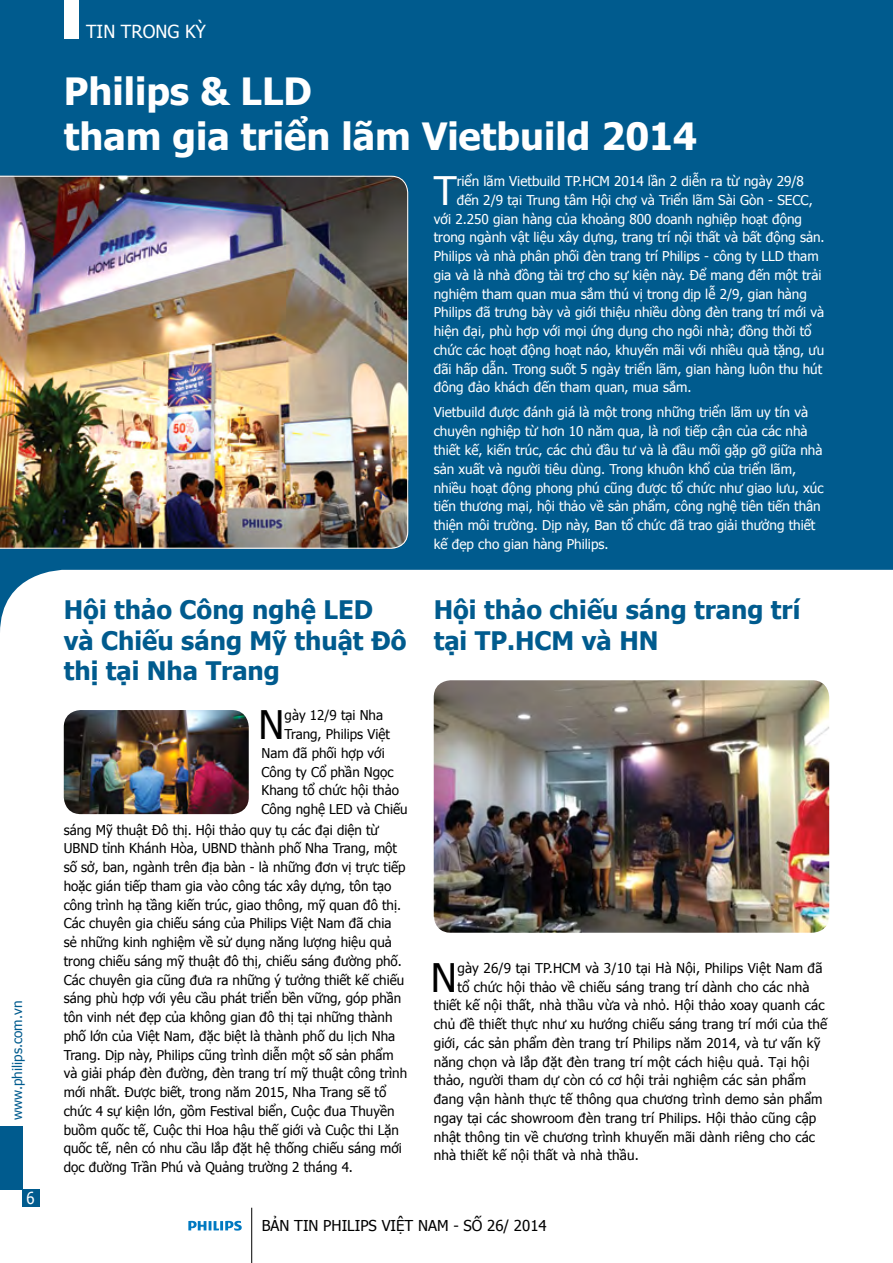
<style>
.page{position:relative;width:893px;height:1263px;background:#fff}
.page>*{position:absolute;margin:0;border:0;box-sizing:border-box;transform-origin:0 0}
.t1{font:39.3px "Tahoma";color:#000}
.t2{font:39.3px "Tahoma";color:#fff}
.t3{font:700 37.5px/45px "Tahoma";color:#fff}
.t4{font:700 25.5px/30.6px "Tahoma";color:#005b8e}
.t5{font:18px "Tahoma";color:#fff}
.t6{font:16.5px "Tahoma";color:#fff;scale:.9 1}
.t7{font:15px "Tahoma";color:#000}
.t8{font:13.5px/18.8px "Tahoma";color:#000}
.t9{font:13.5px/18.8px "Tahoma";color:#fff}
.t10{font:13.5px "Tahoma";color:#005b8e}
</style>
<div class="page">
<div style="left:0;top:0;width:893px;height:657px;background:#005b8e"></div>
<div style="left:0;top:570px;width:893px;height:174px;background:#fff"></div>
<div style="left:64px;top:0;width:15px;height:38px;background:#fff"></div>
<div style="left:0;top:1125px;width:22px;height:64px;background:#005b8e"></div>
<div style="left:22px;top:1189px;width:17px;height:17px;background:#005b8e"></div>
<hr style="left:251px;top:1208px;width:1px;height:55px;background:#000">
<svg style="left:188px;top:1221px;width:54px;height:9px"></svg>
<img style="left:64px;top:710px;width:185px;height:104px">
<img style="left:434px;top:680px;width:395px;height:253px">
<img style="left:0;top:176px;width:408px;height:373px">
<p class="t10" style="left:8px;top:1120px;width:120px;rotate:-90deg">www.philips.com.vn</p>
<p class="t6" style="left:27px;top:1187px;width:11px">6</p>
<h3 class="t5" style="left:86px;top:20px;width:121px">Tin trong kỳ</h3>
<h2 class="t3" style="left:64px;top:67px;width:635px">Philips &amp; LLD<br>tham gia triển lãm Vietbuild 2014</h2>
<h1 class="t2" style="left:434px;top:164px;width:24px">T</h1>
<p class="t9" style="left:457px;top:171px;width:349px">riển lãm Vietbuild TP.HCM 2014 lần 2 diễn ra từ ngày 29/8</p>
<p class="t9" style="left:457px;top:190px;width:358px">đến 2/9 tại Trung tâm Hội chợ và Triển lãm Sài Gòn - SECC,</p>
<p class="t9" style="left:434px;top:209px;width:370px">với 2.250 gian hàng của khoảng 800 doanh nghiệp hoạt động</p>
<p class="t9" style="left:434px;top:227px;width:392px">trong ngành vật liệu xây dựng, trang trí nội thất và bất động sản.</p>
<p class="t9" style="left:434px;top:246px;width:386px">Philips và nhà phân phối đèn trang trí Philips - công ty LLD tham</p>
<p class="t9" style="left:434px;top:265px;width:389px">gia và là nhà đồng tài trợ cho sự kiện này. Để mang đến một trải</p>
<p class="t9" style="left:434px;top:284px;width:375px">nghiệm tham quan mua sắm thú vị trong dịp lễ 2/9, gian hàng</p>
<p class="t9" style="left:434px;top:302px;width:392px">Philips đã trưng bày và giới thiệu nhiều dòng đèn trang trí mới và</p>
<p class="t9" style="left:434px;top:321px;width:379px">hiện đại, phù hợp với mọi ứng dụng cho ngôi nhà; đồng thời tổ</p>
<p class="t9" style="left:434px;top:340px;width:392px">chức các hoạt động hoạt náo, khuyến mãi với nhiều quà tặng, ưu</p>
<p class="t9" style="left:434px;top:359px;width:390px">đãi hấp dẫn. Trong suốt 5 ngày triển lãm, gian hàng luôn thu hút</p>
<p class="t9" style="left:434px;top:377px;width:259px">đông đảo khách đến tham quan, mua sắm.</p>
<p class="t9" style="left:434px;top:403px;width:391px">Vietbuild được đánh giá là một trong những triển lãm uy tín và chuyên nghiệp từ hơn 10 năm qua, là nơi tiếp cận của các nhà thiết kế, kiến trúc, các chủ đầu tư và là đầu mối gặp gỡ giữa nhà sản xuất và người tiêu dùng. Trong khuôn khổ của triển lãm, nhiều hoạt động phong phú cũng được tổ chức như giao lưu, xúc tiến thương mại, hội thảo về sản phẩm, công nghệ tiên tiến thân thiện môi trường. Dịp này, Ban tổ chức đã trao giải thưởng thiết kế đẹp cho gian hàng Philips.</p>
<h3 class="t4" style="left:64px;top:593px;width:344px">Hội thảo Công nghệ LED và Chiếu sáng Mỹ thuật Ðô thị tại Nha Trang</h3>
<h3 class="t4" style="left:434px;top:593px;width:368px">Hội thảo chiếu sáng trang trí tại TP.HCM và HN</h3>
<h1 class="t1" style="left:259px;top:698px;width:27px">N</h1>
<p class="t8" style="left:285px;top:705px;width:100px">gày 12/9 tại Nha</p>
<p class="t8" style="left:285px;top:724px;width:107px">Trang, Philips Việt</p>
<p class="t8" style="left:261px;top:743px;width:125px">Nam đã phối hợp với</p>
<p class="t8" style="left:261px;top:762px;width:134px">Công ty Cổ phần Ngọc</p>
<p class="t8" style="left:261px;top:780px;width:139px">Khang tổ chức hội thảo</p>
<p class="t8" style="left:261px;top:799px;width:148px">Công nghệ LED và Chiếu</p>
<p class="t8" style="left:64px;top:820px;width:345px">sáng Mỹ thuật Ðô thị. Hội thảo quy tụ các đại diện từ UBND tỉnh Khánh Hòa, UBND thành phố Nha Trang, một số sở, ban, ngành trên địa bàn - là những đơn vị trực tiếp hoặc gián tiếp tham gia vào công tác xây dựng, tôn tạo công trình hạ tầng kiến trúc, giao thông, mỹ quan đô thị.<br>Các chuyên gia chiếu sáng của Philips Việt Nam đã chia sẻ những kinh nghiệm về sử dụng năng lượng hiệu quả trong chiếu sáng mỹ thuật đô thị, chiếu sáng đường phố.<br>Các chuyên gia cũng đưa ra những ý tưởng thiết kế chiếu sáng phù hợp với yêu cầ u phát triển bền vững, góp phần tôn vinh nét đẹp của không gian đô thị tại những thành phố lớn của Việt Nam, đặc biệt là thành phố du lịch Nha Trang. Dịp này, Philips cũng trình diễn một số sản phẩm và giải pháp đèn đường, đèn trang trí mỹ thuật công trình mới nhất. Được biết, trong năm 2015, Nha Trang sẽ tổ chức 4 sự kiện lớn, gồm Festival biển, Cuộc đua Thuyền buồm quốc tế, Cuộc thi Hoa hậu thế giới và Cuộc thi Lặn quốc tế, nên có nhu cầu lắp đặt hệ thống chiếu sáng mới dọc đường Trần Phú và Quảng trường 2 tháng 4.</p>
<h1 class="t1" style="left:431px;top:951px;width:28px">N</h1>
<p class="t8" style="left:457px;top:958px;width:367px">gày 26/9 tại TP.HCM và 3/10 tại Hà Nội, Philips Việt Nam đã</p>
<p class="t8" style="left:457px;top:977px;width:354px">tổ chức hội thảo về chiếu sáng trang trí dành cho các nhà</p>
<p class="t8" style="left:434px;top:995px;width:392px">thiết kế nội thất, nhà thầu vừa và nhỏ. Hội thảo xoay quanh các</p>
<p class="t8" style="left:434px;top:1014px;width:395px">chủ đề thiết thực như xu hướng chiếu sáng trang trí mới của thế</p>
<p class="t8" style="left:434px;top:1033px;width:388px">giới, các sản phẩm đèn trang trí Philips năm 2014, và tư vấn kỹ</p>
<p class="t8" style="left:434px;top:1052px;width:377px">năng chọn và lắp đặt đèn trang trí một cách hiệu quả. Tại hội</p>
<p class="t8" style="left:434px;top:1070px;width:374px">thảo, người tham dự còn có cơ hội trải nghiệm các sản phẩm</p>
<p class="t8" style="left:434px;top:1089px;width:390px">đang vận hành thực tế thông qua chương trình demo sản phẩm</p>
<p class="t8" style="left:434px;top:1108px;width:384px">ngay tại các showroom đèn trang trí Philips. Hội thảo cũng cập</p>
<p class="t8" style="left:434px;top:1127px;width:383px">nhật thông tin về chương trình khuyến mãi dành riêng cho các</p>
<p class="t8" style="left:434px;top:1145px;width:207px">nhà thiết kế nội thất và nhà thầu.</p>
<p class="t7" style="left:262px;top:1215px;width:287px">Bản tin Philips Việt Nam - Số 26/ 2014</p>
</div>
